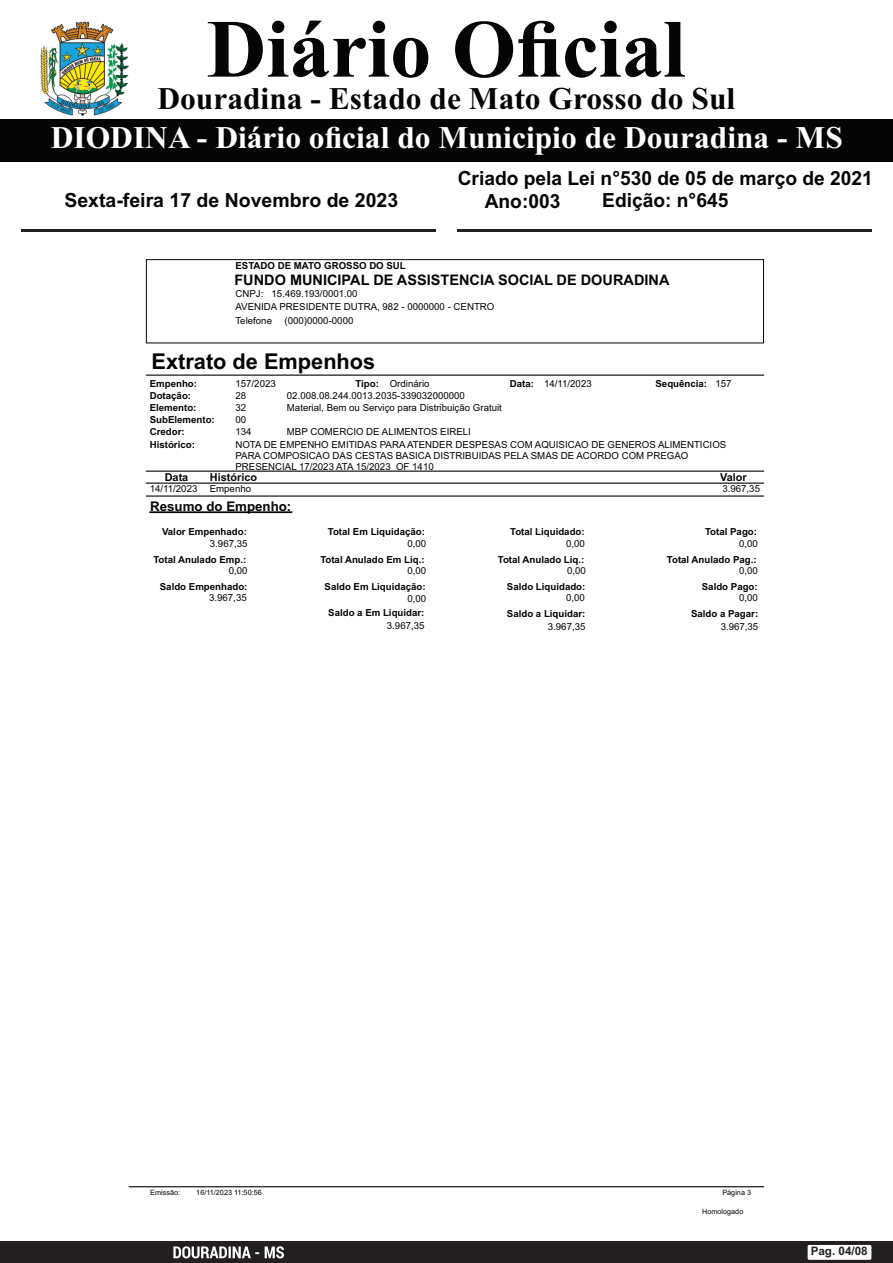
<style>
.page{position:relative;width:893px;height:1263px;background:#fff}
.page>*{position:absolute;margin:0;border:0;box-sizing:border-box;transform-origin:0 0}
.t1{font:700 82.5px "Times New Roman";color:#040504}
.t2{font:700 31.5px "Times New Roman";color:#fff}
.t3{font:700 31.5px "Times New Roman";color:#040504}
.t4{font:700 21.75px "Arial";color:#040504}
.t5{font:700 19.5px "Arial";color:#040504}
.t6{font:700 14.55px "Arial";color:#040504}
.t7{font:700 13.35px "Arial";color:#040504}
.t8{font:700 11.7px "Arial";color:#231f20}
.t9{font:700 10.95px "Arial";color:#040504}
.t10{font:9.6px/13.5px "Arial";color:#040504}
.t11{font:700 9.6px/12px "Arial";color:#040504}
.t12{font:7.2px "Arial";color:#040504}
.s1{font-weight:700}
.s2{font-weight:400}
</style>
<div class="page">
<hr style="left:146px;top:375px;width:617px;height:1px;background:#040504">
<div style="left:146px;top:259px;width:618px;height:84px;border:1px solid #040504"></div>
<hr style="left:146px;top:471px;width:617px;height:1px;background:#040504">
<hr style="left:146px;top:483px;width:617px;height:1px;background:#040504">
<hr style="left:146px;top:495px;width:617px;height:2px;background:#040504">
<hr style="left:150px;top:511px;width:141px;height:2px;background:#040504">
<hr style="left:129px;top:1186px;width:634px;height:1px;background:#040504">
<div style="left:0;top:119px;width:893px;height:42px;background:#040504"></div>
<img style="left:40px;top:21px;width:89px;height:95px">
<div style="left:0;top:1242px;width:893px;height:21px;background:#231f20"></div>
<div style="left:808px;top:1245px;width:63px;height:15px;background:#fff;border-radius:2px"></div>
<svg style="left:173px;top:1246px;width:111px;height:12px"></svg>
<hr style="left:21px;top:229px;width:415px;height:3px;background:#231f20">
<hr style="left:457px;top:229px;width:414px;height:3px;background:#231f20">
<h1 class="t1" style="left:207px;top:21px;width:480px">Diário Oficial</h1>
<h2 class="t3" style="left:157px;top:88px;width:579px">Douradina - Estado de Mato Grosso do Sul</h2>
<h2 class="t2" style="left:51px;top:126px;width:793px">DIODINA - Diário oficial do Municipio de Douradina - MS</h2>
<h3 class="t5" style="left:458px;top:171px;width:417px">Criado pela Lei n°530 de 05 de março de 2021</h3>
<h3 class="t5" style="left:64px;top:193px;width:335px">Sexta-feira 17 de Novembro de 2023</h3>
<h3 class="t5" style="left:602px;top:192px;width:128px">Edição: n°645</h3>
<h3 class="t5" style="left:485px;top:194px;width:77px">Ano:003</h3>
<p class="t11" style="left:235px;top:261px;width:172px">ESTADO DE MATO GROSSO DO SUL</p>
<h3 class="t6" style="left:234px;top:275px;width:437px">FUNDO MUNICIPAL DE ASSISTENCIA SOCIAL DE DOURADINA</h3>
<p class="t10" style="left:272px;top:287px;width:88px">15.469.193/0001.00</p>
<p class="t10" style="left:285px;top:315px;width:70px">(000)0000-0000</p>
<p class="t10" style="left:235px;top:287px;width:260px">CNPJ:<br>AVENIDA PRESIDENTE DUTRA, 982 - 0000000 - CENTRO<br>Telefone</p>
<h3 class="t4" style="left:152px;top:353px;width:225px">Extrato de Empenhos</h3>
<p class="t11" style="left:150px;top:379px;width:67px">Empenho:<br>Dotação:<br>Elemento:<br>SubElemento:</p>
<p class="t10" style="left:235px;top:378px;width:42px">157/2023</p>
<p class="t10" style="left:355px;top:378px;width:76px"><span class="s1">Tipo:</span> Ordinário</p>
<p class="t10" style="left:510px;top:378px;width:83px"><span class="s1">Data:</span> 14/11/2023</p>
<p class="t11" style="left:655px;top:379px;width:78px">Sequência: <span class="s2">157</span></p>
<p class="t10" style="left:235px;top:390px;width:12px">28</p>
<p class="t10" style="left:287px;top:390px;width:180px">02.008.08.244.0013.2035-339032000000</p>
<p class="t10" style="left:235px;top:403px;width:12px;line-height:12px">32<br>00</p>
<p class="t10" style="left:287px;top:402px;width:217px">Material, Bem ou Serviço para Distribuição Gratuit</p>
<p class="t11" style="left:150px;top:427px;width:36px">Credor:</p>
<p class="t10" style="left:235px;top:426px;width:18px">134</p>
<p class="t10" style="left:287px;top:426px;width:186px">MBP COMERCIO DE ALIMENTOS EIRELI</p>
<p class="t9" style="left:165px;top:473px;width:25px">Data</p>
<p class="t9" style="left:210px;top:473px;width:49px">Histórico</p>
<p class="t9" style="left:720px;top:473px;width:28px">Valor</p>
<p class="t10" style="left:150px;top:483px;width:49px">14/11/2023</p>
<p class="t10" style="left:210px;top:483px;width:43px">Empenho</p>
<p class="t10" style="left:722px;top:483px;width:39px">3.967,35</p>
<p class="t11" style="left:150px;top:440px;width:47px">Histórico:</p>
<p class="t10" style="left:235px;top:440px;width:492px;line-height:11.1px">NOTA DE EMPENHO EMITIDAS PARA ATENDER DESPESAS COM AQUISICAO DE GENEROS ALIMENTICIOS<br>PARA COMPOSICAO DAS CESTAS BASICA DISTRIBUIDAS PELA SMAS DE ACORDO COM PREGAO<br>PRESENCIAL 17/2023 ATA 15/2023 OF 1410</p>
<h3 class="t7" style="left:150px;top:501px;width:143px">Resumo do Empenho:</h3>
<p class="t11" style="left:162px;top:527px;width:86px">Valor Empenhado:</p>
<p class="t11" style="left:328px;top:527px;width:99px">Total Em Liquidação:</p>
<p class="t11" style="left:510px;top:527px;width:76px">Total Liquidado:</p>
<p class="t11" style="left:705px;top:527px;width:53px">Total Pago:</p>
<p class="t10" style="left:210px;top:537px;width:39px">3.967,35</p>
<p class="t10" style="left:407px;top:537px;width:20px">0,00</p>
<p class="t10" style="left:566px;top:537px;width:20px">0,00</p>
<p class="t10" style="left:739px;top:537px;width:20px">0,00</p>
<p class="t11" style="left:153px;top:554px;width:94px">Total Anulado Emp.:</p>
<p class="t11" style="left:320px;top:554px;width:106px">Total Anulado Em Liq.:</p>
<p class="t11" style="left:498px;top:554px;width:88px">Total Anulado Liq.:</p>
<p class="t11" style="left:667px;top:554px;width:91px">Total Anulado Pag.:</p>
<p class="t10" style="left:229px;top:565px;width:20px">0,00</p>
<p class="t10" style="left:407px;top:565px;width:20px">0,00</p>
<p class="t10" style="left:567px;top:565px;width:20px">0,00</p>
<p class="t10" style="left:739px;top:564px;width:20px">0,00</p>
<p class="t11" style="left:160px;top:581px;width:89px">Saldo Empenhado:</p>
<p class="t11" style="left:325px;top:581px;width:103px">Saldo Em Liquidação:</p>
<p class="t11" style="left:507px;top:581px;width:80px">Saldo Liquidado:</p>
<p class="t11" style="left:702px;top:581px;width:57px">Saldo Pago:</p>
<p class="t10" style="left:209px;top:592px;width:39px">3.967,35</p>
<p class="t10" style="left:407px;top:593px;width:20px">0,00</p>
<p class="t10" style="left:566px;top:592px;width:20px">0,00</p>
<p class="t10" style="left:739px;top:592px;width:20px">0,00</p>
<p class="t11" style="left:328px;top:608px;width:98px">Saldo a Em Liquidar:</p>
<p class="t10" style="left:387px;top:620px;width:39px">3.967,35</p>
<p class="t11" style="left:507px;top:609px;width:80px">Saldo a Liquidar:</p>
<p class="t11" style="left:691px;top:609px;width:69px">Saldo a Pagar:</p>
<p class="t10" style="left:548px;top:620px;width:39px">3.967,35</p>
<p class="t10" style="left:721px;top:620px;width:39px">3.967,35</p>
<p class="t12" style="left:150px;top:1190px;width:31px">Emissão:</p>
<p class="t12" style="left:196px;top:1190px;width:67px">16/11/2023 11:50:56</p>
<p class="t12" style="left:722px;top:1189px;width:30px">Página 3</p>
<p class="t12" style="left:702px;top:1208px;width:43px">Homologado</p>
<p class="t8" style="left:811px;top:1247px;width:59px">Pag. 04/08</p>
</div>
